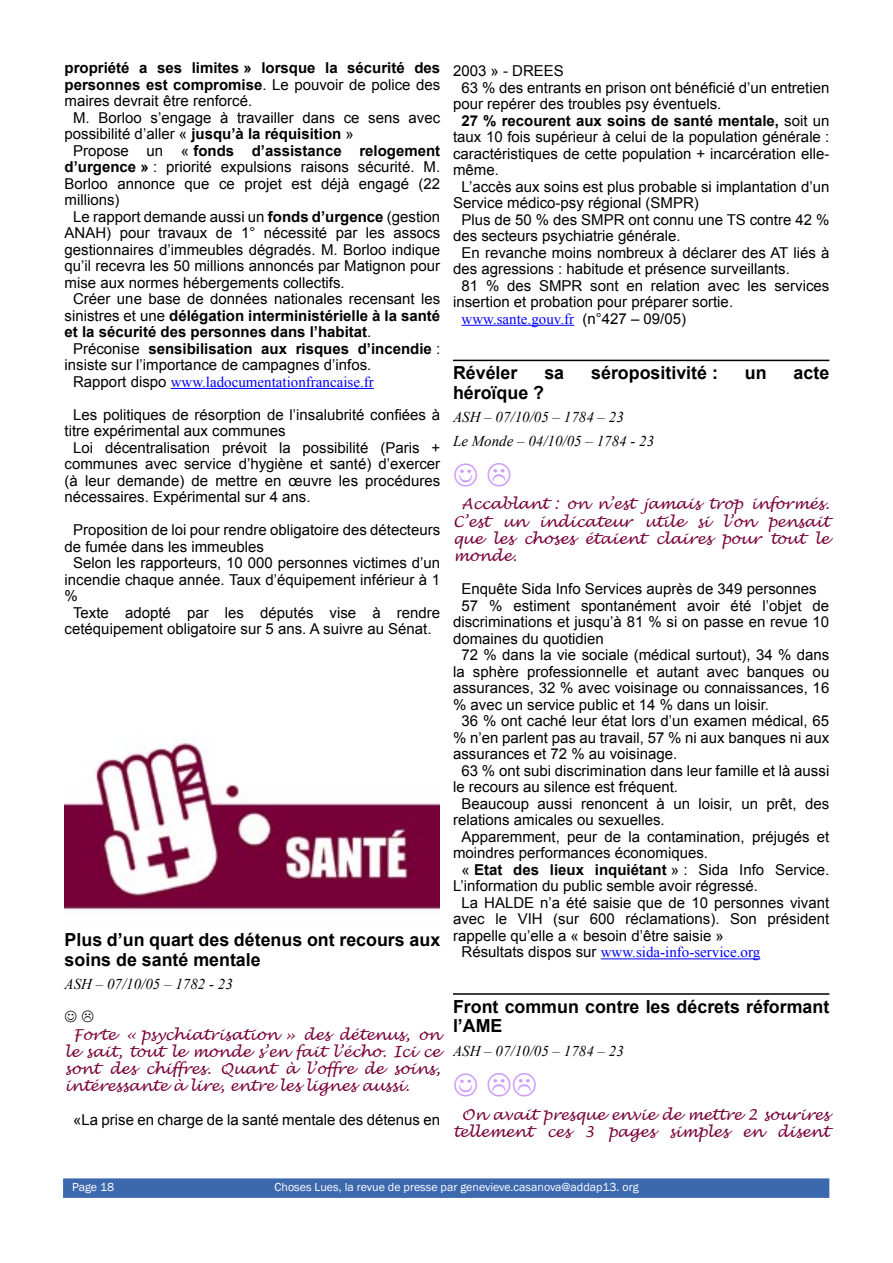
<style>
.page{position:relative;width:893px;height:1263px;background:#fff}
.page>*{position:absolute;margin:0;border:0;box-sizing:border-box;transform-origin:0 0}
.t1{font:700 18px/19.5px "Arial";color:#000}
.t2{font:15px "Arial";color:#000}
.t3{font:700 15px "Arial";color:#000}
.t4{font:italic 15px/17.2px "Lucida Handwriting";color:#780038;text-align:justify}
.t5{font:15px "Times New Roman";color:#00f}
.t6{font:italic 15px/23.5px "Times New Roman";color:#000}
.t7{font:12px "Franklin Gothic";color:#fff}
.s1{font-weight:400}
.s2{font-weight:700}
.s3{font-family:"Arial";color:#000}
</style>
<div class="page">
<div style="left:63px;top:1178px;width:766px;height:20px;background:#3c68ae"></div>
<hr style="left:171px;top:388px;width:203px;height:1px;background:#00f">
<img style="left:65px;top:743px;width:375px;height:167px">
<hr style="left:453px;top:360px;width:376px;height:1px;background:#000">
<hr style="left:453px;top:993px;width:376px;height:2px;background:#000">
<hr style="left:461px;top:325px;width:113px;height:1px;background:#00f">
<hr style="left:601px;top:958px;width:159px;height:1px;background:#00f">
<p class="t3" style="left:65px;top:58px;width:377px">propriété a ses limites » lorsque la sécurité des</p>
<p class="t3" style="left:65px;top:75px;width:377px">personnes est compromise<span class="s1">. Le pouvoir de police des</span></p>
<p class="t2" style="left:65px;top:91px;width:189px">maires devrait être renforcé.</p>
<p class="t2" style="left:73px;top:108px;width:369px">M. Borloo s’engage à travailler dans ce sens avec</p>
<p class="t2" style="left:65px;top:124px;width:291px">possibilité d’aller « <span class="s2">jusqu’à la réquisition</span> »</p>
<p class="t3" style="left:73px;top:141px;width:369px"><span class="s1">Propose un «</span> fonds d’assistance relogement</p>
<p class="t2" style="left:65px;top:157px;width:377px"><span class="s2">d’urgence »</span> : priorité expulsions raisons sécurité. M.</p>
<p class="t2" style="left:65px;top:174px;width:377px">Borloo annonce que ce projet est déjà engagé (22</p>
<p class="t2" style="left:65px;top:190px;width:56px">millions)</p>
<p class="t2" style="left:73px;top:207px;width:369px">Le rapport demande aussi un <span class="s2">fonds d’urgence</span> (gestion</p>
<p class="t2" style="left:65px;top:223px;width:377px">ANAH) pour travaux de 1° nécessité par les assocs</p>
<p class="t2" style="left:65px;top:240px;width:377px">gestionnaires d’immeubles dégradés. M. Borloo indique</p>
<p class="t2" style="left:65px;top:256px;width:377px">qu’il recevra les 50 millions annoncés par Matignon pour</p>
<p class="t2" style="left:65px;top:273px;width:282px">mise aux normes hébergements collectifs.</p>
<p class="t2" style="left:73px;top:289px;width:369px">Créer une base de données nationales recensant les</p>
<p class="t3" style="left:65px;top:306px;width:377px"><span class="s1">sinistres et une</span> délégation interministérielle à la santé</p>
<p class="t3" style="left:65px;top:322px;width:308px">et la sécurité des personnes dans l’habitat<span class="s1">.</span></p>
<p class="t3" style="left:73px;top:339px;width:369px"><span class="s1">Préconise</span> sensibilisation aux risques d’incendie <span class="s1">:</span></p>
<p class="t2" style="left:65px;top:355px;width:308px">insiste sur l’importance de campagnes d’infos.</p>
<p class="t5" style="left:73px;top:372px;width:302px"><span class="s3">Rapport dispo</span> www.ladocumentationfrancaise.fr</p>
<p class="t2" style="left:73px;top:405px;width:369px">Les politiques de résorption de l’insalubrité confiées à</p>
<p class="t2" style="left:65px;top:421px;width:222px">titre expérimental aux communes</p>
<p class="t2" style="left:73px;top:438px;width:369px">Loi décentralisation prévoit la possibilité (Paris +</p>
<p class="t2" style="left:65px;top:454px;width:377px">communes avec service d’hygiène et santé) d’exercer</p>
<p class="t2" style="left:65px;top:471px;width:377px">(à leur demande) de mettre en œuvre les procédures</p>
<p class="t2" style="left:65px;top:487px;width:247px">nécessaires. Expérimental sur 4 ans.</p>
<p class="t2" style="left:73px;top:520px;width:369px">Proposition de loi pour rendre obligatoire des détecteurs</p>
<p class="t2" style="left:65px;top:537px;width:201px">de fumée dans les immeubles</p>
<p class="t2" style="left:73px;top:553px;width:369px">Selon les rapporteurs, 10 000 personnes victimes d’un</p>
<p class="t2" style="left:65px;top:570px;width:377px">incendie chaque année. Taux d’équipement inférieur à 1</p>
<p class="t2" style="left:65px;top:586px;width:15px">%</p>
<p class="t2" style="left:73px;top:603px;width:369px">Texte adopté par les députés vise à rendre</p>
<p class="t2" style="left:65px;top:619px;width:368px">cetéquipement obligatoire sur 5 ans. A suivre au Sénat.</p>
<p class="t1" style="left:65px;top:931px;width:377px">Plus d’un quart des détenus ont recours aux soins de santé mentale</p>
<p class="t6" style="left:65px;top:972px;width:170px">ASH – 07/10/05 – 1782 - 23</p>
<p class="t4" style="left:65px;top:1026px;width:377px;text-indent:9px">Forte « psychiatrisation » des détenus, on le sait, tout le monde s’en fait l’écho. Ici ce sont des chiffres. Quant à l’offre de soins, intéressante à lire, entre les lignes aussi.</p>
<p class="t2" style="left:73px;top:1110px;width:369px">«La prise en charge de la santé mentale des détenus en</p>
<p class="t2" style="left:453px;top:61px;width:112px">2003 » - DREES</p>
<p class="t2" style="left:461px;top:78px;width:369px">63 % des entrants en prison ont bénéficié d’un entretien</p>
<p class="t2" style="left:453px;top:94px;width:270px">pour repérer des troubles psy éventuels.</p>
<p class="t3" style="left:461px;top:110px;width:369px">27 % recourent aux soins de santé mentale, <span class="s1">soit un</span></p>
<p class="t2" style="left:453px;top:127px;width:378px">taux 10 fois supérieur à celui de la population générale :</p>
<p class="t2" style="left:453px;top:144px;width:378px">caractéristiques de cette population + incarcération elle-</p>
<p class="t2" style="left:453px;top:160px;width:47px">même.</p>
<p class="t2" style="left:461px;top:177px;width:369px">L’accès aux soins est plus probable si implantation d’un</p>
<p class="t2" style="left:453px;top:193px;width:247px">Service médico-psy régional (SMPR)</p>
<p class="t2" style="left:461px;top:210px;width:369px">Plus de 50 % des SMPR ont connu une TS contre 42 %</p>
<p class="t2" style="left:453px;top:226px;width:229px">des secteurs psychiatrie générale.</p>
<p class="t2" style="left:461px;top:243px;width:369px">En revanche moins nombreux à déclarer des AT liés à</p>
<p class="t2" style="left:453px;top:259px;width:338px">des agressions : habitude et présence surveillants.</p>
<p class="t2" style="left:461px;top:276px;width:369px">81 % des SMPR sont en relation avec les services</p>
<p class="t2" style="left:453px;top:292px;width:282px">insertion et probation pour préparer sortie.</p>
<p class="t5" style="left:461px;top:309px;width:226px">www.sante.gouv.fr <span class="s3">(n°427 – 09/05)</span></p>
<p class="t1" style="left:453px;top:364px;width:66px">Révéler</p>
<p class="t1" style="left:544px;top:364px;width:21px">sa</p>
<p class="t1" style="left:591px;top:364px;width:128px">séropositivité :</p>
<p class="t1" style="left:745px;top:364px;width:23px">un</p>
<p class="t1" style="left:794px;top:364px;width:37px">acte</p>
<p class="t1" style="left:453px;top:383px;width:93px">héroïque ?</p>
<p class="t6" style="left:453px;top:405px;width:203px">ASH – 07/10/05 – 1784 – 23<br>Le Monde – 04/10/05 – 1784 - 23</p>
<p class="t4" style="left:453px;top:496px;width:378px;text-indent:9px">Accablant : on n’est jamais trop informés.<br>C’est un indicateur utile si l’on pensait que les choses étaient claires pour tout le monde.</p>
<p class="t2" style="left:461px;top:579px;width:357px">Enquête Sida Info Services auprès de 349 personnes</p>
<p class="t2" style="left:461px;top:596px;width:369px">57 % estiment spontanément avoir été l’objet de</p>
<p class="t2" style="left:453px;top:612px;width:378px">discriminations et jusqu’à 81 % si on passe en revue 10</p>
<p class="t2" style="left:453px;top:629px;width:152px">domaines du quotidien</p>
<p class="t2" style="left:461px;top:645px;width:369px">72 % dans la vie sociale (médical surtout), 34 % dans</p>
<p class="t2" style="left:453px;top:662px;width:378px">la sphère professionnelle et autant avec banques ou</p>
<p class="t2" style="left:453px;top:678px;width:378px">assurances, 32 % avec voisinage ou connaissances, 16</p>
<p class="t2" style="left:453px;top:695px;width:318px">% avec un service public et 14 % dans un loisir.</p>
<p class="t2" style="left:461px;top:711px;width:369px">36 % ont caché leur état lors d’un examen médical, 65</p>
<p class="t2" style="left:453px;top:728px;width:378px">% n’en parlent pas au travail, 57 % ni aux banques ni aux</p>
<p class="t2" style="left:453px;top:744px;width:226px">assurances et 72 % au voisinage.</p>
<p class="t2" style="left:461px;top:761px;width:369px">63 % ont subi discrimination dans leur famille et là aussi</p>
<p class="t2" style="left:453px;top:777px;width:227px">le recours au silence est fréquent.</p>
<p class="t2" style="left:461px;top:794px;width:369px">Beaucoup aussi renoncent à un loisir, un prêt, des</p>
<p class="t2" style="left:453px;top:810px;width:213px">relations amicales ou sexuelles.</p>
<p class="t2" style="left:461px;top:827px;width:369px">Apparemment, peur de la contamination, préjugés et</p>
<p class="t2" style="left:453px;top:843px;width:257px">moindres performances économiques.</p>
<p class="t3" style="left:461px;top:859px;width:369px"><span class="s1">«</span> Etat des lieux inquiétant <span class="s1">» : Sida Info Service.</span></p>
<p class="t2" style="left:453px;top:876px;width:307px">L’information du public semble avoir régressé.</p>
<p class="t2" style="left:461px;top:893px;width:369px">La HALDE n’a été saisie que de 10 personnes vivant</p>
<p class="t2" style="left:453px;top:909px;width:378px">avec le VIH (sur 600 réclamations). Son président</p>
<p class="t2" style="left:453px;top:926px;width:272px">rappelle qu’elle a « besoin d’être saisie »</p>
<p class="t5" style="left:461px;top:942px;width:300px"><span class="s3">Résultats dispos sur</span> www.sida-info-service.org</p>
<p class="t1" style="left:453px;top:997px;width:378px">Front commun contre les décrets réformant l’AME</p>
<p class="t6" style="left:453px;top:1038px;width:172px">ASH – 07/10/05 – 1784 – 23</p>
<p class="t4" style="left:453px;top:1106px;width:378px;text-align:center">On avait presque envie de mettre 2 sourires tellement ces 3 pages simples en disent</p>
<p class="t7" style="left:72px;top:1180px;width:44px">Page 18</p>
<p class="t7" style="left:275px;top:1180px;width:366px">Choses Lues, la revue de presse par genevieve.casanova@addap13. org</p>
</div>
